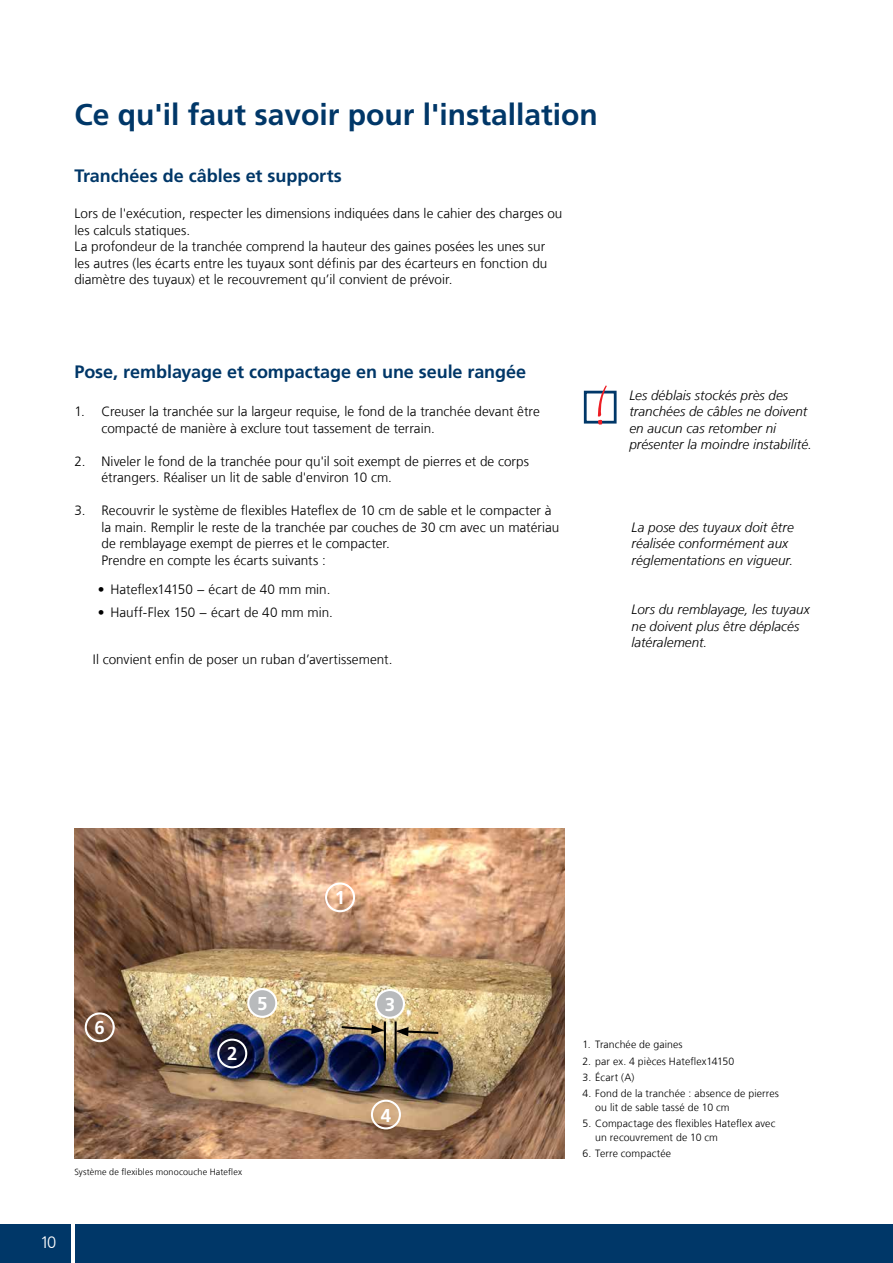
<style>
.page{position:relative;width:893px;height:1263px;background:#fff}
.page>*{position:absolute;margin:0;border:0;box-sizing:border-box;transform-origin:0 0}
.t1{font:700 30px "Frutigerfor Hauff";color:#003768}
.t2{font:700 18.6px "Frutigerfor Hauff";color:#fff}
.t3{font:700 18px "Frutigerfor Hauff";letter-spacing:-.005em;color:#003768}
.t4{font:300 16.5px "Frutigerfor Hauff";color:#fff}
.t5{font:300 13.5px/16.5px "Frutigerfor Hauff";letter-spacing:.005em;color:#000}
.t6{font:italic 300 13.5px/16.5px "Frutigerfor Hauff";letter-spacing:.005em;color:#000}
.t7{font:300 10.5px/13.5px "Frutigerfor Hauff";letter-spacing:.01em;color:#000}
.t8{font:300 9px "Frutigerfor Hauff";letter-spacing:.02em;color:#000}
</style>
<div class="page">
<div style="left:0;top:1225px;width:893px;height:38px;background:#003768"></div>
<hr style="left:71px;top:1213px;width:3px;height:50px;background:#fff">
<img style="left:74px;top:829px;width:490px;height:330px">
<div style="left:325px;top:882px;width:30px;height:30px;border:2px solid #fff;border-radius:50%"></div>
<div style="left:217px;top:1039px;width:30px;height:29px;border:2px solid #fff;border-radius:50%"></div>
<div style="left:376px;top:990px;width:28px;height:28px;background:#b8babc;border-radius:50%"></div>
<div style="left:375px;top:989px;width:30px;height:30px;border:2px solid #fff;border-radius:50%"></div>
<hr style="left:384px;top:1021px;width:2px;height:40px;background:#000">
<hr style="left:395px;top:1021px;width:2px;height:41px;background:#000">
<svg style="left:396px;top:1027px;width:44px;height:9px"></svg>
<svg style="left:339px;top:1025px;width:45px;height:9px"></svg>
<div style="left:371px;top:1100px;width:30px;height:29px;border:2px solid #fff;border-radius:50%"></div>
<div style="left:248px;top:989px;width:28px;height:28px;background:#b8babc;border-radius:50%"></div>
<div style="left:247px;top:988px;width:30px;height:30px;border:2px solid #fff;border-radius:50%"></div>
<div style="left:85px;top:1012px;width:30px;height:30px;border:2px solid #fff;border-radius:50%"></div>
<div style="left:584px;top:391px;width:33px;height:33px;border:3px solid #003768"></div>
<svg style="left:598px;top:385px;width:9px;height:40px"></svg>
<h1 class="t1" style="left:74px;top:96px;width:525px">Ce qu'il faut savoir pour l'installation</h1>
<h3 class="t3" style="left:74px;top:164px;width:269px">Tranchées de câbles et supports</h3>
<p class="t5" style="left:74px;top:205px;width:489px">Lors de l'exécution, respecter les dimensions indiquées dans le cahier des charges ou les calculs statiques.<br>La profondeur de la tranchée comprend la hauteur des gaines posées les unes sur les autres (les écarts entre les tuyaux sont définis par des écarteurs en fonction du diamètre des tuyaux) et le recouvrement qu’il convient de prévoir.</p>
<h3 class="t3" style="left:74px;top:360px;width:453px">Pose, remblayage et compactage en une seule rangée</h3>
<p class="t5" style="left:101px;top:403px;width:440px;text-indent:-27px">1. Creuser la tranchée sur la largeur requise, le fond de la tranchée devant être compacté de manière à exclure tout tassement de terrain.</p>
<p class="t5" style="left:101px;top:453px;width:429px;text-indent:-27px">2. Niveler le fond de la tranchée pour qu'il soit exempt de pierres et de corps étrangers. Réaliser un lit de sable d'environ 10 cm.</p>
<p class="t5" style="left:101px;top:502px;width:459px;text-indent:-27px">3. Recouvrir le système de flexibles Hateflex de 10 cm de sable et le compacter à la main. Remplir le reste de la tranchée par couches de 30 cm avec un matériau de remblayage exempt de pierres et le compacter.<br>Prendre en compte les écarts suivants :</p>
<p class="t5" style="left:98px;top:581px;width:234px">• Hateflex14150 − écart de 40 mm min.</p>
<p class="t5" style="left:98px;top:604px;width:237px">• Hauff-Flex 150 − écart de 40 mm min.</p>
<p class="t5" style="left:93px;top:651px;width:301px">Il convient enfin de poser un ruban d’avertissement.</p>
<p class="t6" style="left:629px;top:387px;width:184px">Les déblais stockés près des tranchées de câbles ne doivent en aucun cas retomber ni présenter la moindre instabilité.</p>
<p class="t6" style="left:631px;top:519px;width:164px">La pose des tuyaux doit être réalisée conformément aux réglementations en vigueur.</p>
<p class="t6" style="left:631px;top:601px;width:180px">Lors du remblayage, les tuyaux ne doivent plus être déplacés latéralement.</p>
<h2 class="t2" style="left:95px;top:1016px;width:12px">6</h2>
<h2 class="t2" style="left:227px;top:1042px;width:12px">2</h2>
<h2 class="t2" style="left:257px;top:992px;width:12px">5</h2>
<p class="t8" style="left:74px;top:1167px;width:169px">Système de flexibles monocouche Hateflex</p>
<p class="t4" style="left:40px;top:1232px;width:18px">10</p>
<h2 class="t2" style="left:335px;top:886px;width:12px">1</h2>
<h2 class="t2" style="left:385px;top:993px;width:12px">3</h2>
<h2 class="t2" style="left:381px;top:1104px;width:12px">4</h2>
<p class="t7" style="left:582px;top:1037px;width:102px">1. Tranchée de gaines</p>
<p class="t7" style="left:582px;top:1054px;width:153px">2. par ex. 4 pièces Hateflex14150</p>
<p class="t7" style="left:582px;top:1070px;width:53px">3. Écart (A)</p>
<p class="t7" style="left:595px;top:1087px;width:185px;text-indent:-13px">4. Fond de la tranchée : absence de pierres ou lit de sable tassé de 10 cm</p>
<p class="t7" style="left:595px;top:1117px;width:182px;text-indent:-13px">5. Compactage des flexibles Hateflex avec un recouvrement de 10 cm</p>
<p class="t7" style="left:582px;top:1147px;width:90px">6. Terre compactée</p>
</div>
